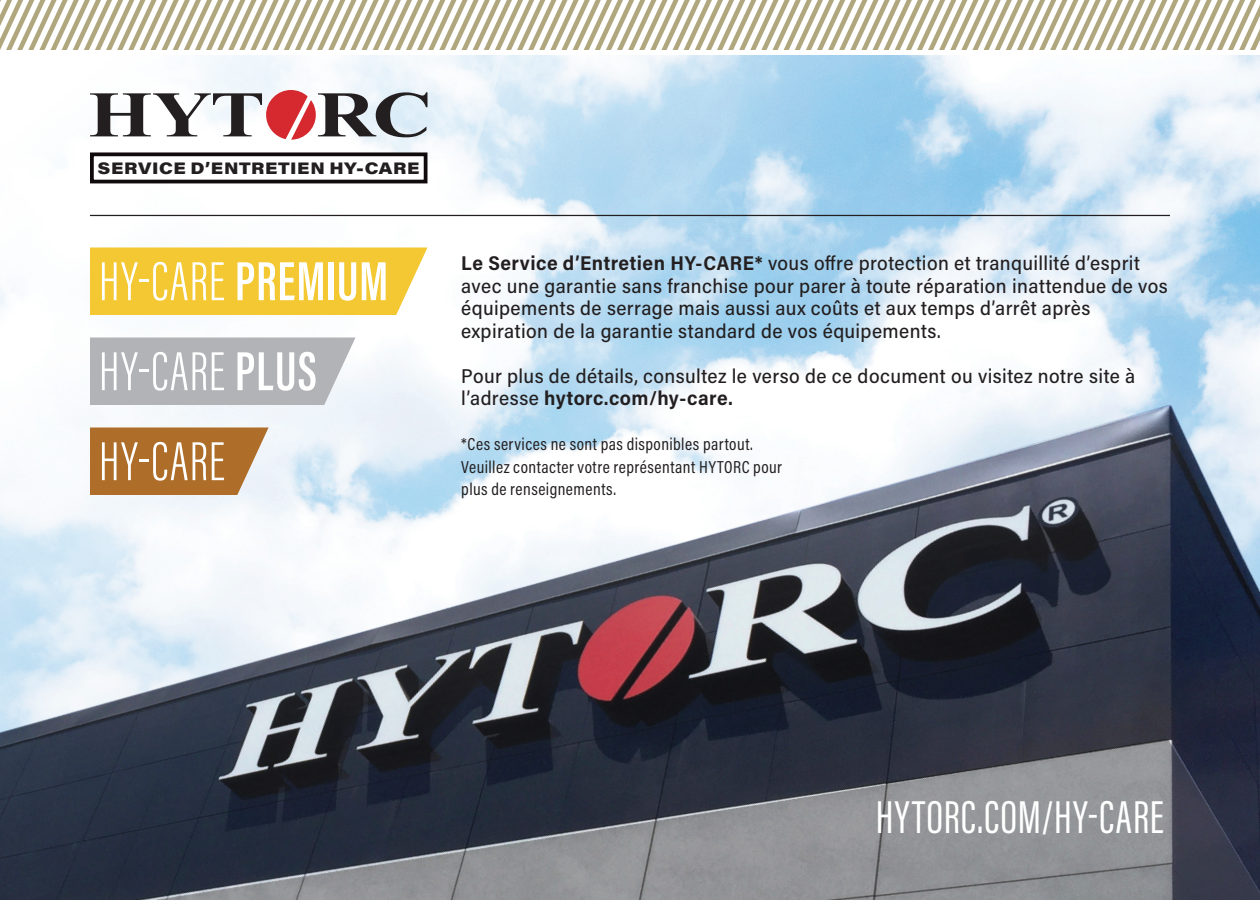
<style>
.page{position:relative;width:1260px;height:900px;background:#fff}
.page>*{position:absolute;margin:0;border:0;box-sizing:border-box;transform-origin:0 0}
.t1{font:300 56.75px/90px "Acumin Pro Extra Cond";letter-spacing:.025em;color:#fff}
.t2{font:47.5px "Acumin Pro Extra Cond";letter-spacing:.025em;color:#fff}
.t3{font:500 20px/22.5px "Acumin Pro Semi Cond";letter-spacing:.02em;color:#231f20}
.t4{font:17.5px/22.5px "Acumin Pro Cond";letter-spacing:.025em;color:#231f20}
.t5{font:900 16.25px "Acumin Pro Wide";letter-spacing:.035em;color:#231f20}
.s1{font-weight:600}
.s2{font-weight:700}
</style>
<div class="page">
<img style="left:0;top:58px;width:1260px;height:682px">
<svg style="left:0;top:0;width:1260px;height:58px"></svg>
<svg style="left:0;top:740px;width:1260px;height:160px;background:#555963"></svg>
<div style="left:92px;top:154px;width:334px;height:28px;background:#fff"></div>
<div style="left:90px;top:152px;width:338px;height:31px;border:4px solid #110a0c"></div>
<svg style="left:90px;top:90px;width:337px;height:50px"></svg>
<div style="left:90px;top:248px;width:338px;height:67px;background:#f3c832"></div>
<div style="left:90px;top:338px;width:265px;height:67px;background:#b2b3b7"></div>
<svg style="left:90px;top:428px;width:179px;height:67px;background:#b3793a"></svg>
<hr style="left:90px;top:215px;width:1080px;height:1px;background:#231f20">
<p class="t5" style="left:98px;top:156px;width:323px">SERVICE D’ENTRETIEN HY-CARE</p>
<h1 class="t1" style="left:99px;top:236px;width:291px">HY-CARE <span class="s1">PREMIUM<br></span>HY-CARE <span class="s1">PLUS<br></span>HY-CARE</h1>
<p class="t3" style="left:461px;top:251px;width:708px"><span class="s2">Le Service d’Entretien HY-CARE*</span> vous offre protection et tranquillité d’esprit avec une garantie sans franchise pour parer à toute réparation inattendue de vos équipements de serrage mais aussi aux coûts et aux temps d’arrêt après expiration de la garantie standard de vos équipements.</p>
<p class="t3" style="left:461px;top:363px;width:676px">Pour plus de détails, consultez le verso de ce document ou visitez notre site à l’adresse <span class="s2">hytorc.com/hy-care.</span></p>
<p class="t4" style="left:461px;top:432px;width:322px">*Ces services ne sont pas disponibles partout.<br>Veuillez contacter votre représentant HYTORC pour plus de renseignements.</p>
<h2 class="t2" style="left:876px;top:788px;width:289px">HYTORC.COM/HY-CARE</h2>
</div>
